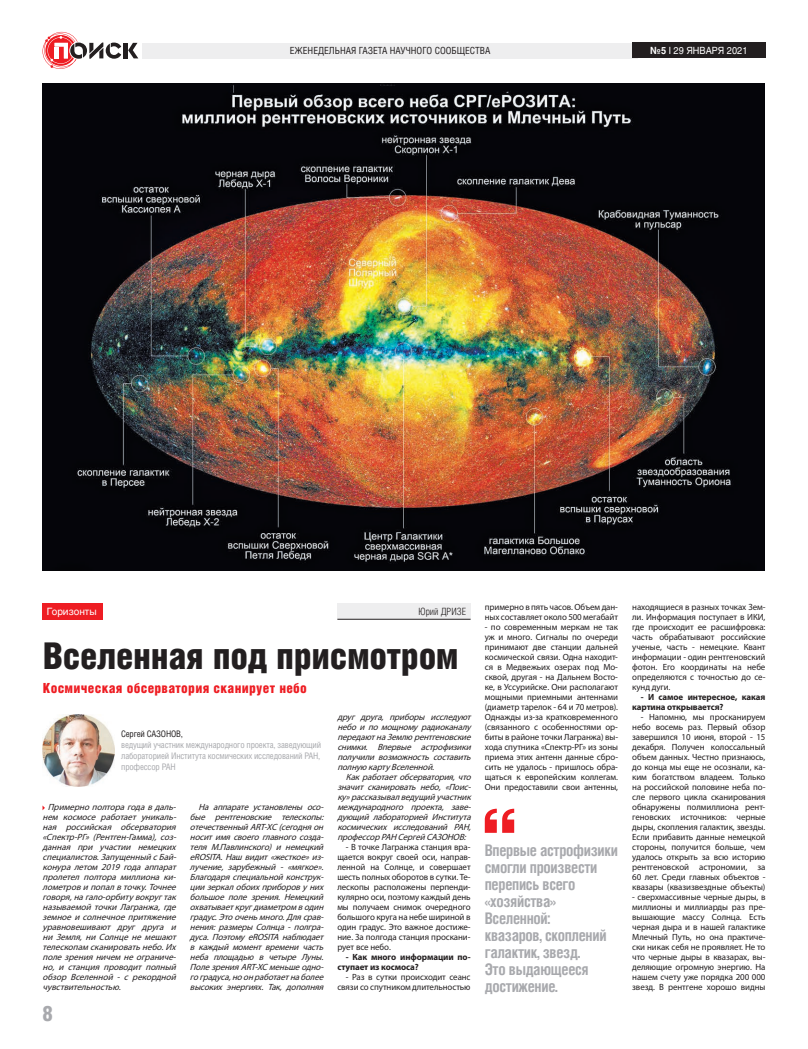
<style>
.page{position:relative;width:808px;height:1049px;background:#fff}
.page>*{position:absolute;margin:0;border:0;box-sizing:border-box;transform-origin:0 0}
.t1{font:37px "Helios Cond Black C";letter-spacing:-.01em;color:#231f20}
.t2{font:21.1px "Helios Cond Black C";color:#a8a9ad}
.t3{font:700 16px/17px "Helios Cond C";letter-spacing:-.02em;color:#a8a9ad;scale:.96 1}
.t4{font:14px "Helios Cond Black C";letter-spacing:.02em;color:#ee1d23}
.t5{font:10px "Helios C";color:#fff}
.t6{font:10px "Helios Cond Light C";color:#231f20}
.t7{font:9.8px "Helios Cond C";color:#231f20}
.t8{font:9.8px "Helios C";color:#fff;scale:.93 1}
.t9{font:9px/10px "Myriad Pro";letter-spacing:-.01em;color:#231f20;text-align:justify}
.t10{font:italic 9px/10px "Myriad Pro";letter-spacing:-.01em;color:#231f20}
.t11{font:9px/11px "Helios Cond C";letter-spacing:-.02em;color:#a8a9ad;text-align:justify}
.t12{font:700 9px/10px "Myriad Pro";letter-spacing:-.01em;color:#231f20}
.t13{font:9px "Helios Cond C";letter-spacing:-.02em;color:#231f20}
.s1{font-weight:700}
</style>
<div class="page">
<hr style="left:124px;top:43px;width:4px;height:15px;background:#231f20">
<svg style="left:128px;top:43px;width:10px;height:15px"></svg>
<svg style="left:43px;top:32px;width:78px;height:37px"></svg>
<div style="left:142px;top:43px;width:496px;height:16px;background:#eeeeef"></div>
<div style="left:632px;top:43px;width:133px;height:15px;background:#231f20"></div>
<div style="left:42px;top:603px;width:61px;height:16px;background:#ee1d23"></div>
<div style="left:337px;top:603px;width:134px;height:16px;background:#eeeeef"></div>
<hr style="left:337px;top:619px;width:134px;height:1px;background:#231f20">
<img style="left:43px;top:714px;width:72px;height:72px">
<img style="left:43px;top:84px;width:722px;height:486px">
<svg style="left:485px;top:809px;width:29px;height:24px"></svg>
<p class="t7" style="left:290px;top:45px;width:202px">ЕЖЕНЕДЕЛЬНАЯ ГАЗЕТА НАУЧНОГО СООБЩЕСТВА</p>
<p class="t8" style="left:650px;top:44px;width:106px"><span class="s1">№5</span> I 29 ЯНВАРЯ 2021</p>
<p class="t6" style="left:418px;top:606px;width:49px">Юрий ДРИЗЕ</p>
<p class="t5" style="left:47px;top:605px;width:51px">Горизонты</p>
<h1 class="t1" style="left:43px;top:634px;width:417px">Вселенная под присмотром</h1>
<h3 class="t4" style="left:43px;top:680px;width:266px">Космическая обсерватория сканирует небо</h3>
<p class="t13" style="left:121px;top:728px;width:63px">Сергей САЗОНОВ,</p>
<p class="t11" style="left:121px;top:739px;width:201px">ведущий участник международного проекта, заведующий лабораторией Института космических исследований РАН, профессор РАН</p>
<p class="t10" style="left:43px;top:802px;width:136px;text-indent:5px">Примерно полтора года в дал ь&shy;нем космосе работает уникал ь&shy;ная российская обсерватория «Спектр-РГ» (Рентген-Гамма), соз&shy;данная при участии немецких специал истов.Запущенный с Бай&shy;конура л етом 2019 года аппарат прол етел полтора милл иона ки&shy;лометров и попал в точку. Точнее говоря, на гал о-орбиту вокруг так называемой точки Лагранжа, где земное и сол нечное притяжение уравновешивают друг друга и ни Земля, ни Сол нце не мешают телескопам сканировать небо. Их поле зрения ничем не ограниче&shy;но, и станция проводит пол ный обзор Всел енной - с рекорд ной чувствител ьностью.</p>
<h2 class="t2" style="left:43px;top:1001px;width:12px">8</h2>
<p class="t10" style="left:190px;top:802px;width:136px;text-indent:9px">На аппарате установл ены осо&shy;бые рентгеновские телескопы: оте чественный ART-XC (сегод ня он носит имя своего главного созда&shy;теля М.Павл инского) и немецкий еROSITA. Наш вид ит «жесткое» из&shy;лучение, зарубежный - «мягкое».<br>Благодаря специал ьной конструк&shy;ции зеркал обоих приборов у них бол ьшое поле зрения. Немецкий охватывает круг диаметром в один градус. Это очень много. Для срав&shy;нения: размеры Сол нца - пол гра&shy;дуса. Поэтому еROSITA набл юдает в каждый момент времени часть неба пл ощадью в четыре Луны.<br>Поле зрения ART-XC меньше одно&shy;го градуса, но он работает на бол ее высоких энергиях. Так, допол няя</p>
<p class="t10" style="left:337px;top:712px;width:136px">друг друга, приборы иссл едуют небо и по мощному радиоканалу передают на Земл ю рентгеновские снимки. Впервые астрофизики получил и возможность составить пол ную карту Всел енной.</p>
<p class="t10" style="left:337px;top:772px;width:136px;text-indent:9px">Как работает обсерватория, что значит сканировать небо, «Поис&shy;ку» рассказывал ведущий участник международ ного проекта, заве&shy;дующий л абораторией Института космических иссл едований РАН, профессор РАН Сергей САЗОНОВ:</p>
<p class="t9" style="left:337px;top:842px;width:135px;text-indent:9px">- В точке Лагранжа станция вра&shy;щается вокруг своей оси, направ&shy;ленной на Солнце, и совершает шесть полных оборотов в сутки. Те&shy;лескопы расположены перпенди&shy;кулярно оси, поэтому каждый день мы получаем снимок очередного большого круга на небе шириной в один градус. Это важное достиже&shy;ние. За полгода станция проскани&shy;рует все небо.</p>
<p class="t12" style="left:337px;top:952px;width:135px;text-indent:9px">- Как много информации по&shy;ступает из космоса?</p>
<p class="t9" style="left:337px;top:972px;width:135px;text-align:right">- Раз в сутки происходит сеанс связи со спутником длительностью</p>
<p class="t9" style="left:485px;top:602px;width:135px">примерно в пять часов. Объем дан&shy;ных составляет около 500 мегабайт</p>
<p class="t9" style="left:485px;top:622px;width:135px">- по современным меркам не так уж и много. Сигналы по очереди принимают две станции дальней космической связи. Одна находит&shy;ся в Медвежьих озерах под Мо&shy;сквой, другая - на Дальнем Восто&shy;ке, в Уссурийске. Они располагают мощными приемными антеннами (диаметр тарелок - 64 и 70 метров).<br>Однажды из-за крат ковременного (связанного с особенностями ор&shy;биты в районе точки Лагранжа) вы&shy;хода спутника «Спектр-РГ» из зоны приема этих антенн данные сбро&shy;сить не удалось - пришлось обра&shy;щаться к европейским коллегам.<br>Они предоставили свои антенны,</p>
<h3 class="t3" style="left:485px;top:841px;width:140px">Впервые астрофизики смогли произвести перепись всего «хозяйства»<br>Вселенной:<br>квазаров, скоплений галактик, звезд.<br>Это выдающееся достижение.</h3>
<p class="t9" style="left:632px;top:602px;width:135px">находящиеся в разных точках Зем&shy;ли. Информация поступает в ИКИ, где происходит ее расшифровка: часть обрабатывают российские ученые, часть - немецкие. Квант информации - один рентгеновский фотон. Его координаты на небе определяются с точностью до се&shy;кунд дуги.</p>
<p class="t12" style="left:632px;top:692px;width:135px;text-indent:9px">- И самое интересное, какая картина открывается?</p>
<p class="t9" style="left:632px;top:712px;width:135px;text-indent:9px">- Напомню, мы просканируем небо восемь раз. Первый обзор завершился 10 июня, второй - 15 декабря. Получен колоссальный объем данных. Честно признаюсь, до конца мы еще не осознали, ка&shy;ким богатством владеем. Только на российской половине неба по&shy;сле первого цикла сканирования обнаружены полмиллиона рент&shy;геновских источников: черные дыры, скопления галактик, звезды.<br>Если прибавить данные немецкой стороны, получится больше, чем удалось открыть за всю историю рентгеновской астрономии, за 60 лет. Среди главных объектов - квазары (квазизвездные объекты)</p>
<p class="t9" style="left:632px;top:892px;width:135px">- сверхмассивные черные дыры, в миллионы и миллиарды раз пре&shy;вышающие массу Солнца. Есть черная дыра и в нашей галактике Млечный Путь, но она практиче&shy;ски никак себя не проявляет. Не то что черные дыры в квазарах, вы&shy;деляющие огромную энергию. На нашем счету уже порядка 200 000 звезд. В рентгене хорошо видны</p>
</div>
